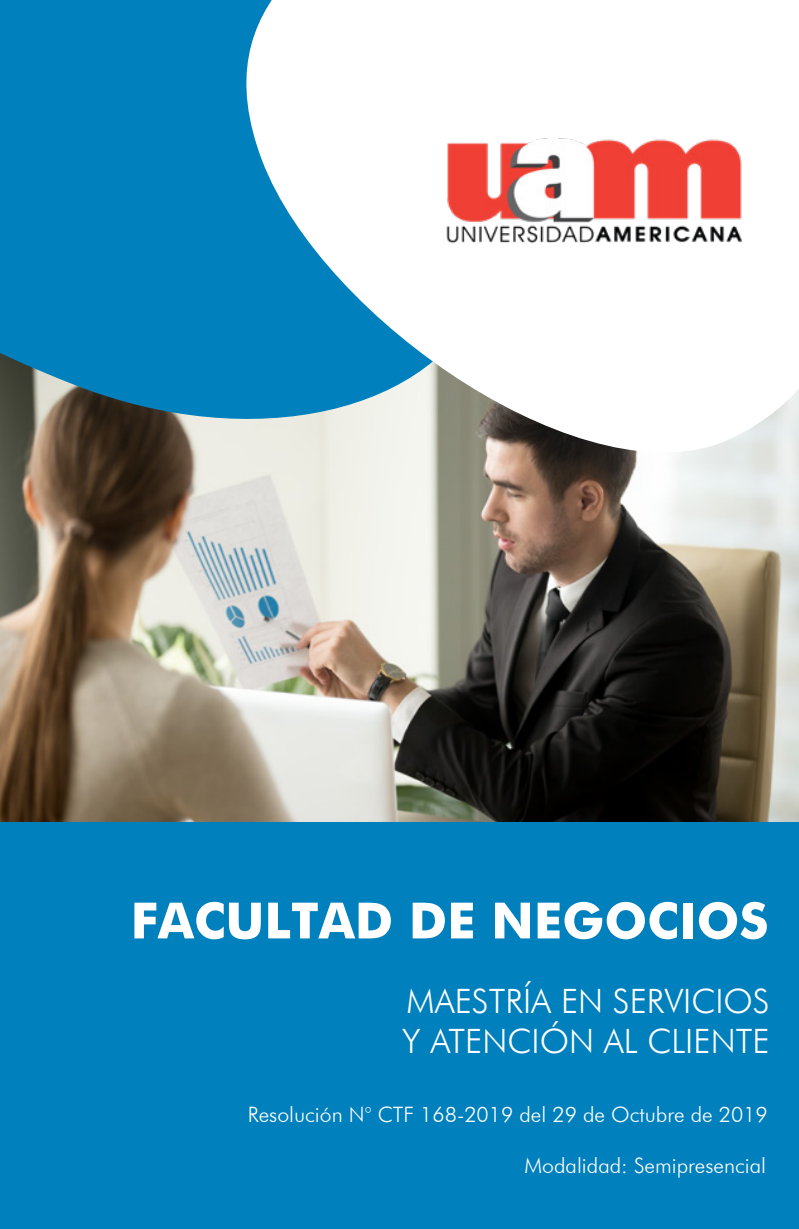
<style>
.page{position:relative;width:799px;height:1229px;background:#fff}
.page>*{position:absolute;margin:0;border:0;box-sizing:border-box;transform-origin:0 0}
.t1{font:700 50.05px "Futura";color:#fff}
.t2{font:300 33.6px/40.2px "Futura BT";color:#fff}
.t3{font:300 21.18px "Futura BT";color:#fff}
</style>
<div class="page">
<img style="left:0;top:455px;width:798px;height:367px">
<div style="left:0;top:822px;width:798px;height:407px;background:#0080bc"></div>
<svg style="left:0;top:0;width:227px;height:455px;background:#0e7bad"></svg>
<svg style="left:227px;top:0;width:571px;height:470px"></svg>
<img style="left:445px;top:136px;width:297px;height:110px">
<h1 class="t1" style="left:131px;top:884px;width:639px">FACULTAD DE NEGOCIOS</h1>
<h2 class="t2" style="left:402px;top:981px;width:369px">MAESTRÍA EN SERVICIOS<br>Y ATENCIÓN AL CLIENTE</h2>
<p class="t3" style="left:248px;top:1102px;width:521px">Resolución N° CTF 168-2019 del 29 de Octubre de 2019</p>
<p class="t3" style="left:524px;top:1152px;width:243px">Modalidad: Semipresencial</p>
</div>
